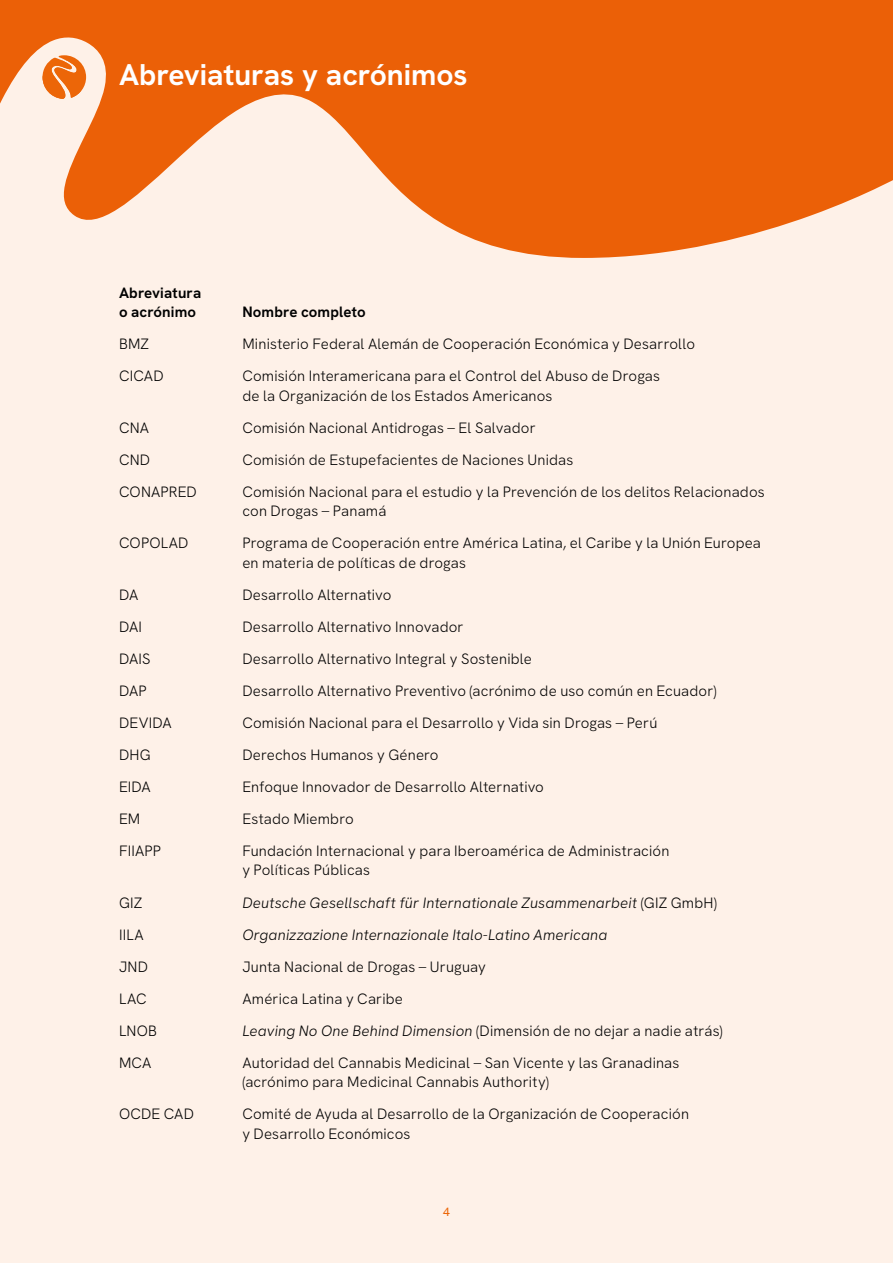
<style>
.page{position:relative;width:893px;height:1263px;background:#fef1e8}
.page>*{position:absolute;margin:0;border:0;box-sizing:border-box;transform-origin:0 0}
.Innen-Head_1{font:700 30px "HK Grotesk Pro";letter-spacing:-.005em;color:#fff}
.Lauftext{font:300 15px/19.5px "HK Grotesk Pro";letter-spacing:.01em;color:#000}
.Lauftext-2{font:italic 300 15px "HK Grotesk Pro";letter-spacing:.01em;color:#000}
.Lauftext-3{font:700 15px/19.5px "HK Grotesk Pro";letter-spacing:.01em;color:#000}
.t1{font:500 12px "HK Grotesk Pro";color:#ec6608}
.s1{font-style:normal}
.s2{font-style:italic}
</style>
<div class="page">
<div style="left:0;top:0;width:893px;height:36px;background:#eb6007"></div>
<svg style="left:0;top:36px;width:893px;height:222px;fill:#eb6007"></svg>
<svg style="left:43px;top:55px;width:43px;height:44px"></svg>
<h1 class="Innen-Head_1" style="left:119px;top:52px;width:350px">Abreviaturas y acrónimos</h1>
<p class="Lauftext-3" style="left:119px;top:282px;width:84px">Abreviatura o acrónimo</p>
<p class="Lauftext-3" style="left:242px;top:301px;width:125px">Nombre completo</p>
<p class="Lauftext" style="left:119px;top:333px;width:32px">BMZ</p>
<p class="Lauftext" style="left:242px;top:333px;width:454px">Ministerio Federal Alemán de Cooperación Económica y Desarrollo</p>
<p class="Lauftext" style="left:119px;top:365px;width:46px">CICAD</p>
<p class="Lauftext" style="left:242px;top:365px;width:419px">Comisión Interamericana para el Control del Abuso de Drogas de la Organización de los Estados Americanos</p>
<p class="Lauftext" style="left:119px;top:417px;width:32px">CNA</p>
<p class="Lauftext" style="left:242px;top:417px;width:295px">Comisión Nacional Antidrogas – El Salvador</p>
<p class="Lauftext" style="left:119px;top:449px;width:33px">CND</p>
<p class="Lauftext" style="left:242px;top:449px;width:333px">Comisión de Estupefacientes de Naciones Unidas</p>
<p class="Lauftext" style="left:119px;top:481px;width:79px">CONAPRED</p>
<p class="Lauftext" style="left:242px;top:481px;width:524px">Comisión Nacional para el estudio y la Prevención de los delitos Relacionados con Drogas – Panamá</p>
<p class="Lauftext" style="left:119px;top:532px;width:71px">COPOLAD</p>
<p class="Lauftext" style="left:242px;top:532px;width:520px">Programa de Cooperación entre América Latina, el Caribe y la Unión Europea en materia de políticas de drogas</p>
<p class="Lauftext" style="left:119px;top:584px;width:21px">DA</p>
<p class="Lauftext" style="left:242px;top:584px;width:151px">Desarrollo Alternativo</p>
<p class="Lauftext" style="left:119px;top:616px;width:24px">DAI</p>
<p class="Lauftext" style="left:242px;top:616px;width:223px">Desarrollo Alternativo Innovador</p>
<p class="Lauftext" style="left:119px;top:648px;width:33px">DAIS</p>
<p class="Lauftext" style="left:242px;top:648px;width:291px">Desarrollo Alternativo Integral y Sostenible</p>
<p class="Lauftext" style="left:119px;top:680px;width:29px">DAP</p>
<p class="Lauftext" style="left:242px;top:680px;width:476px">Desarrollo Alternativo Preventivo (acrónimo de uso común en Ecuador)</p>
<p class="Lauftext" style="left:119px;top:712px;width:54px">DEVIDA</p>
<p class="Lauftext" style="left:242px;top:712px;width:416px">Comisión Nacional para el Desarrollo y Vida sin Drogas – Perú</p>
<p class="Lauftext" style="left:119px;top:744px;width:33px">DHG</p>
<p class="Lauftext" style="left:242px;top:744px;width:198px">Derechos Humanos y Género</p>
<p class="Lauftext" style="left:119px;top:776px;width:33px">EIDA</p>
<p class="Lauftext" style="left:242px;top:776px;width:303px">Enfoque Innovador de Desarrollo Alternativo</p>
<p class="Lauftext" style="left:119px;top:808px;width:23px">EM</p>
<p class="Lauftext" style="left:242px;top:808px;width:113px">Estado Miembro</p>
<p class="Lauftext" style="left:119px;top:840px;width:43px">FIIAPP</p>
<p class="Lauftext" style="left:242px;top:840px;width:429px">Fundación Internacional y para Iberoamérica de Administración y Políticas Públicas</p>
<p class="Lauftext" style="left:119px;top:891px;width:25px">GIZ</p>
<p class="Lauftext-2" style="left:242px;top:891px;width:476px">Deutsche Gesellschaft für Internationale Zusammenarbeit <span class="s1">(GIZ GmbH)</span></p>
<p class="Lauftext" style="left:119px;top:923px;width:26px">IILA</p>
<p class="Lauftext-2" style="left:242px;top:923px;width:366px">Organizzazione Internazionale Italo-Latino Americana</p>
<p class="Lauftext" style="left:119px;top:955px;width:30px">JND</p>
<p class="Lauftext" style="left:242px;top:955px;width:245px">Junta Nacional de Drogas – Uruguay</p>
<p class="Lauftext" style="left:119px;top:987px;width:29px">LAC</p>
<p class="Lauftext" style="left:242px;top:987px;width:162px">América Latina y Caribe</p>
<p class="Lauftext" style="left:119px;top:1019px;width:40px">LNOB</p>
<p class="Lauftext" style="left:242px;top:1019px;width:482px"><span class="s2">Leaving No One Behind Dimension</span> (Dimensión de no dejar a nadie atrás)</p>
<p class="Lauftext" style="left:119px;top:1051px;width:34px">MCA</p>
<p class="Lauftext" style="left:242px;top:1051px;width:439px">Autoridad del Cannabis Medicinal – San Vicente y las Granadinas (acrónimo para Medicinal Cannabis Authority)</p>
<p class="Lauftext" style="left:119px;top:1103px;width:76px">OCDE CAD</p>
<p class="Lauftext" style="left:242px;top:1103px;width:448px">Comité de Ayuda al Desarrollo de la Organización de Cooperación y Desarrollo Económicos</p>
<p class="t1" style="left:443px;top:1202px;width:8px">4</p>
</div>
